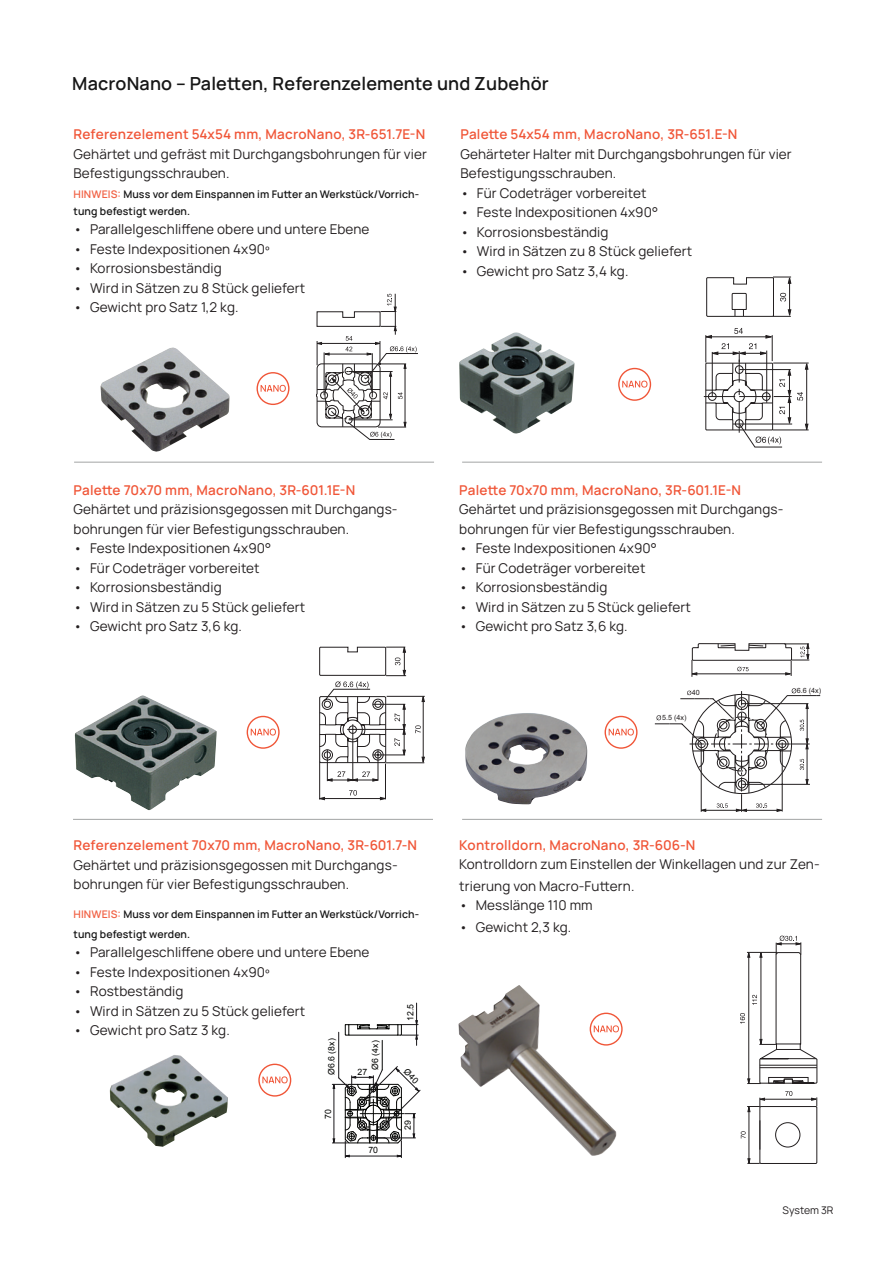
<style>
.page{position:relative;width:893px;height:1263px;background:#fff}
.page>*{position:absolute;margin:0;border:0;box-sizing:border-box;transform-origin:0 0}
.t1{font:600 18px "Manrope";letter-spacing:.01em;color:#161616}
.t2{font:13.5px/19.5px "Manrope";letter-spacing:.01em;color:#231f20}
.t3{font:600 13.5px "Manrope";letter-spacing:.015em;color:#f05638}
.t4{font:600 10.5px/16.5px "Manrope";letter-spacing:.01em;color:#161616}
.t5{font:10.5px "Manrope";letter-spacing:-.005em;color:#231f20}
.t6{font:8.7px "Arial";color:#040503}
.t7{font:7.2px "Arial";color:#231f20}
.s1{color:#f16144}
</style>
<div class="page">
<img style="left:110px;top:1055px;width:118px;height:92px">
<hr style="left:358px;top:1028px;width:31px;height:1px;background:#040503">
<hr style="left:346px;top:1035px;width:55px;height:1px;background:#040503">
<svg style="left:344px;top:1024px;width:26px;height:12px"></svg>
<hr style="left:416px;top:1003px;width:1px;height:42px;background:#171518">
<svg style="left:376px;top:1020px;width:42px;height:20px"></svg>
<hr style="left:382px;top:1040px;width:1px;height:30px;background:#040503">
<hr style="left:338px;top:1032px;width:1px;height:46px;background:#171518">
<svg style="left:257px;top:372px;width:32px;height:33px"></svg>
<svg style="left:618px;top:368px;width:33px;height:33px"></svg>
<img style="left:458px;top:985px;width:159px;height:171px">
<svg style="left:740px;top:936px;width:77px;height:228px"></svg>
<img style="left:465px;top:713px;width:122px;height:92px">
<img style="left:101px;top:347px;width:129px;height:105px">
<img style="left:459px;top:332px;width:115px;height:101px">
<img style="left:75px;top:695px;width:142px;height:115px">
<svg style="left:704px;top:277px;width:105px;height:170px"></svg>
<svg style="left:319px;top:647px;width:106px;height:153px"></svg>
<svg style="left:316px;top:294px;width:102px;height:146px"></svg>
<svg style="left:655px;top:643px;width:166px;height:169px"></svg>
<hr style="left:73px;top:819px;width:360px;height:1px;background:#a2a4a4">
<hr style="left:74px;top:462px;width:360px;height:1px;background:#a2a4a4">
<hr style="left:462px;top:462px;width:360px;height:1px;background:#a2a4a4">
<hr style="left:462px;top:819px;width:360px;height:1px;background:#a2a4a4">
<svg style="left:247px;top:716px;width:33px;height:33px"></svg>
<svg style="left:605px;top:716px;width:32px;height:33px"></svg>
<svg style="left:258px;top:1064px;width:33px;height:32px"></svg>
<svg style="left:590px;top:1013px;width:33px;height:32px"></svg>
<svg style="left:332px;top:1066px;width:89px;height:92px"></svg>
<h1 class="t1" style="left:72px;top:69px;width:478px">MacroNano – Paletten, Referenzelemente und Zubehör</h1>
<p class="t3" style="left:74px;top:123px;width:353px">Referenzelement 54x54 mm, MacroNano, 3R-651.7E-N</p>
<p class="t2" style="left:74px;top:143px;width:355px">Gehärtet und gefräst mit Durchgangsbohrungen für vier<br>Befestigungsschrauben.</p>
<p class="t4" style="left:74px;top:185px;width:347px"><span class="s1">HINWEIS:</span> Muss vor dem Einspannen im Futter an Werkstück/Vorrich&shy;tung befestigt werden.</p>
<p class="t2" style="left:74px;top:219px;width:297px">• Parallelgeschliffene obere und untere Ebene</p>
<p class="t2" style="left:74px;top:238px;width:198px">• Feste Indexpositionen 4x90º</p>
<p class="t2" style="left:74px;top:258px;width:150px">• Korrosionsbeständig</p>
<p class="t2" style="left:74px;top:277px;width:233px">• Wird in Sätzen zu 8 Stück geliefert</p>
<p class="t2" style="left:74px;top:297px;width:167px">• Gewicht pro Satz 1,2 kg.</p>
<p class="t3" style="left:460px;top:123px;width:279px">Palette 54x54 mm, MacroNano, 3R-651.E-N</p>
<p class="t2" style="left:460px;top:143px;width:333px">Gehärteter Halter mit Durchgangsbohrungen für vier<br>Befestigungsschrauben.</p>
<p class="t2" style="left:460px;top:182px;width:188px">• Für Codeträger vorbereitet</p>
<p class="t2" style="left:460px;top:202px;width:199px">• Feste Indexpositionen 4x90°</p>
<p class="t2" style="left:460px;top:221px;width:150px">• Korrosionsbeständig</p>
<p class="t2" style="left:460px;top:241px;width:233px">• Wird in Sätzen zu 8 Stück geliefert</p>
<p class="t2" style="left:460px;top:260px;width:170px">• Gewicht pro Satz 3,4 kg.</p>
<p class="t3" style="left:74px;top:479px;width:283px">Palette 70x70 mm, MacroNano, 3R-601.1E-N</p>
<p class="t2" style="left:74px;top:499px;width:326px">Gehärtet und präzisionsgegossen mit Durchgangs&shy;bohrungen für vier Befestigungsschrauben.</p>
<p class="t2" style="left:74px;top:538px;width:199px">• Feste Indexpositionen 4x90°</p>
<p class="t2" style="left:74px;top:557px;width:188px">• Für Codeträger vorbereitet</p>
<p class="t2" style="left:74px;top:577px;width:150px">• Korrosionsbeständig</p>
<p class="t2" style="left:74px;top:596px;width:233px">• Wird in Sätzen zu 5 Stück geliefert</p>
<p class="t2" style="left:74px;top:616px;width:170px">• Gewicht pro Satz 3,6 kg.</p>
<p class="t3" style="left:459px;top:479px;width:283px">Palette 70x70 mm, MacroNano, 3R-601.1E-N</p>
<p class="t2" style="left:459px;top:499px;width:326px">Gehärtet und präzisionsgegossen mit Durchgangs&shy;bohrungen für vier Befestigungsschrauben.</p>
<p class="t2" style="left:459px;top:538px;width:199px">• Feste Indexpositionen 4x90°</p>
<p class="t2" style="left:459px;top:557px;width:188px">• Für Codeträger vorbereitet</p>
<p class="t2" style="left:459px;top:577px;width:150px">• Korrosionsbeständig</p>
<p class="t2" style="left:459px;top:596px;width:233px">• Wird in Sätzen zu 5 Stück geliefert</p>
<p class="t2" style="left:459px;top:616px;width:170px">• Gewicht pro Satz 3,6 kg.</p>
<p class="t7" style="left:692px;top:688px;width:9px">40</p>
<p class="t7" style="left:797px;top:686px;width:26px">6.6 (4x)</p>
<p class="t7" style="left:662px;top:713px;width:26px">5.5 (4x)</p>
<p class="t3" style="left:74px;top:834px;width:345px">Referenzelement 70x70 mm, MacroNano, 3R-601.7-N</p>
<p class="t2" style="left:74px;top:854px;width:326px">Gehärtet und präzisionsgegossen mit Durchgangs&shy;bohrungen für vier Befestigungsschrauben.</p>
<p class="t4" style="left:74px;top:904px;width:347px;line-height:19.5px"><span class="s1">HINWEIS:</span> Muss vor dem Einspannen im Futter an Werkstück/Vorrich&shy;tung befestigt werden.</p>
<p class="t2" style="left:74px;top:942px;width:297px">• Parallelgeschliffene obere und untere Ebene</p>
<p class="t2" style="left:74px;top:961px;width:198px">• Feste Indexpositionen 4x90º</p>
<p class="t2" style="left:74px;top:981px;width:111px">• Rostbeständig</p>
<p class="t2" style="left:74px;top:1000px;width:233px">• Wird in Sätzen zu 5 Stück geliefert</p>
<p class="t2" style="left:74px;top:1020px;width:158px">• Gewicht pro Satz 3 kg.</p>
<p class="t6" style="left:405px;top:1021px;width:18px;rotate:-90deg">12.5</p>
<p class="t6" style="left:326px;top:1075px;width:38px;rotate:-90deg">Ø6.6 (8x)</p>
<p class="t6" style="left:369px;top:1070px;width:31px;rotate:-90deg">Ø6 (4x)</p>
<p class="t6" style="left:357px;top:1066px;width:11px">27</p>
<p class="t6" style="left:323px;top:1118px;width:11px;rotate:-90deg">70</p>
<p class="t6" style="left:368px;top:1144px;width:11px">70</p>
<p class="t6" style="left:402px;top:1130px;width:11px;rotate:-90deg">29</p>
<p class="t3" style="left:459px;top:834px;width:238px">Kontrolldorn, MacroNano, 3R-606-N</p>
<p class="t2" style="left:459px;top:853px;width:362px;line-height:21.6px">Kontrolldorn zum Einstellen der Winkellagen und zur Zen&shy;trierung von Macro-Futtern.</p>
<p class="t2" style="left:459px;top:895px;width:135px">• Messlänge 110 mm</p>
<p class="t2" style="left:459px;top:916px;width:114px">• Gewicht 2,3 kg.</p>
<p class="t5" style="left:783px;top:1202px;width:52px">System 3R</p>
</div>
